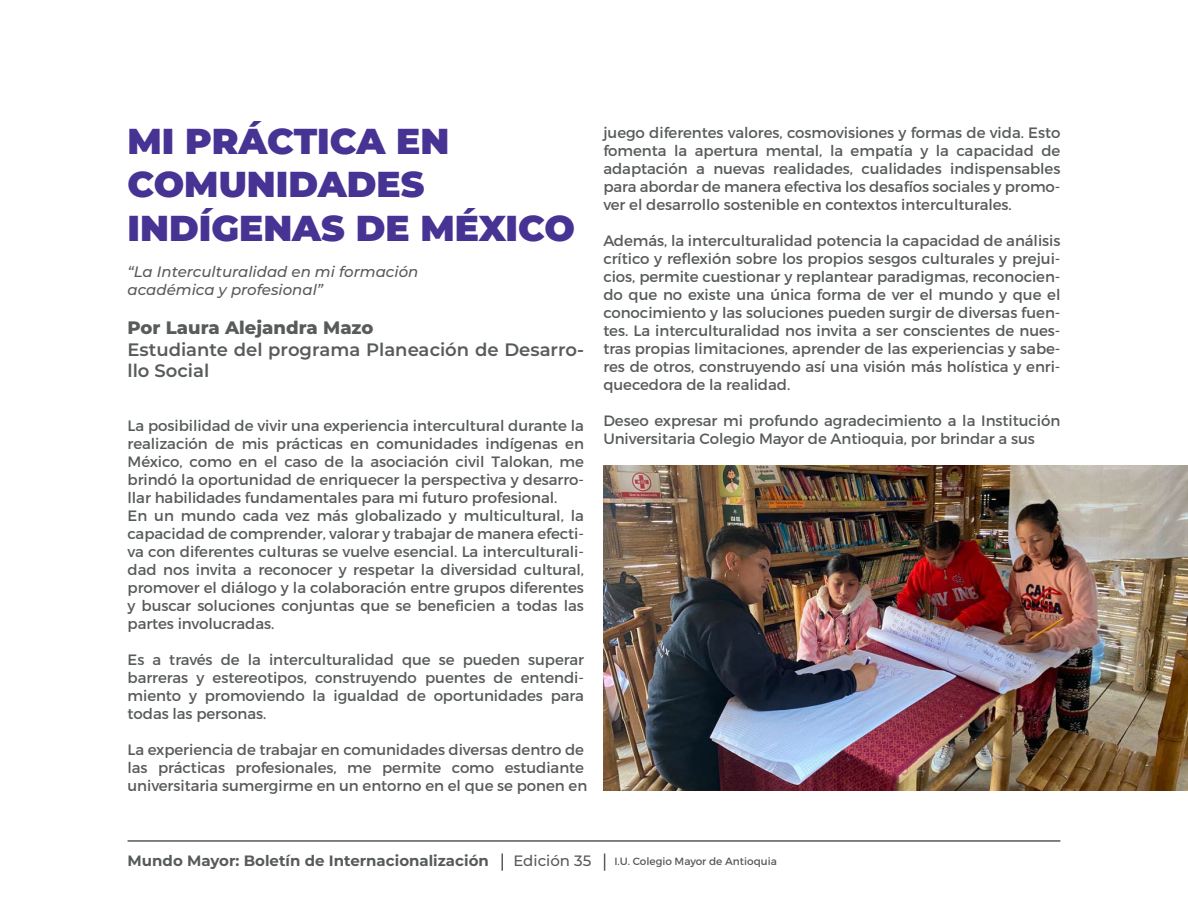
<style>
.page{position:relative;width:1188px;height:918px;background:#fff}
.page>*{position:absolute;margin:0;border:0;box-sizing:border-box;transform-origin:0 0}
.t1{font:900 36px/43.2px "Montserrat";color:#463393}
.t2{font:600 18px/21.6px "Montserrat";color:#585b5b}
.t3{font:800 18px "Montserrat";color:#585b5b}
.t4{font:18px "Montserrat";color:#575a5b}
.t5{font:15px/18px "Montserrat";letter-spacing:-.005em;color:#585b5b}
.t6{font:italic 500 15px/18px "Montserrat";color:#585b5b}
.t7{font:700 15px "Montserrat";color:#575a5b}
.t8{font:500 15px "Montserrat";color:#575a5b}
.t9{font:10.5px "Montserrat";color:#575a5b}
</style>
<div class="page">
<img style="left:603px;top:466px;width:585px;height:324px">
<svg style="left:604px;top:854px;width:1px;height:17px"></svg>
<svg style="left:501px;top:854px;width:2px;height:17px"></svg>
<hr style="left:128px;top:840px;width:932px;height:2px;background:#585b5b">
<h1 class="t1" style="left:128px;top:118px;width:449px">MI PRÁCTICA EN<br>COMUNIDADES<br>INDÍGENAS DE MÉXICO</h1>
<p class="t6" style="left:128px;top:262px;width:292px">“La Interculturalidad en mi formación académica y profesional”</p>
<p class="t3" style="left:128px;top:315px;width:247px">Por Laura Alejandra Mazo</p>
<p class="t2" style="left:128px;top:338px;width:458px">Estudiante del programa Planeación de Desarro&shy;llo Social</p>
<p class="t5" style="left:128px;top:417px;width:458px">La posibilidad de vivir una experiencia intercultural durante la realización de mis prácticas en comunidades indígenas en México, como en el caso de la asociación civil Talokan, me brindó la oportunidad de enriquecer la perspectiva y desarro&shy;llar habilidades fundamentales para mi futuro profesional.<br>En un mundo cada vez más globalizado y multicultural, la capacidad de comprender, valorar y trabajar de manera efecti&shy;va con diferentes culturas se vuelve esencial. La interculturali&shy;dad nos invita a reconocer y respetar la diversidad cultural, promover el diálogo y la colaboración entre grupos diferentes y buscar soluciones conjuntas que se beneficien a todas las partes involucradas.</p>
<p class="t5" style="left:128px;top:651px;width:458px;text-align:justify">Es a través de la interculturalidad que se pueden superar barreras y estereotipos, construyendo puentes de entendi&shy;miento y promoviendo la igualdad de oportunidades para todas las personas.</p>
<p class="t5" style="left:128px;top:741px;width:461px">La experiencia de trabajar en comunidades diversas dentro de las prácticas profesionales, me permite como estudiante universitaria sumergirme en un entorno en el que se ponen en</p>
<p class="t5" style="left:603px;top:124px;width:459px;text-align:justify">juego diferentes valores, cosmovisiones y formas de vida. Esto fomenta la apertura mental, la empatía y la capacidad de adaptación a nuevas realidades, cualidades indispensables para abordar de manera efectiva los desafíos sociales y promo&shy;ver el desarrollo sostenible en contextos interculturales.</p>
<p class="t5" style="left:603px;top:232px;width:459px;text-align:justify">Además, la interculturalidad potencia la capacidad de análisis crítico y reflexión sobre los propios sesgos culturales y prejui&shy;cios, permite cuestionar y replantear paradigmas, reconocien&shy;do que no existe una única forma de ver el mundo y que el conocimiento y las soluciones pueden surgir de diversas fuen&shy;tes. La interculturalidad nos invita a ser conscientes de nues&shy;tras propias limitaciones, aprender de las experiencias y sabe&shy;res de otros, construyendo así una visión más holística y enri&shy;quecedora de la realidad.</p>
<p class="t5" style="left:603px;top:412px;width:459px">Deseo expresar mi profundo agradecimiento a la Institución<br>Universitaria Colegio Mayor de Antioquia, por brindar a sus</p>
<p class="t7" style="left:128px;top:850px;width:363px">Mundo Mayor: Boletín de Internacionalización</p>
<p class="t4" style="left:129px;top:850px;width:24px">07</p>
<p class="t8" style="left:513px;top:851px;width:79px">Edición 35</p>
<p class="t9" style="left:614px;top:855px;width:164px">I.U. Colegio Mayor de Antioquia</p>
</div>
